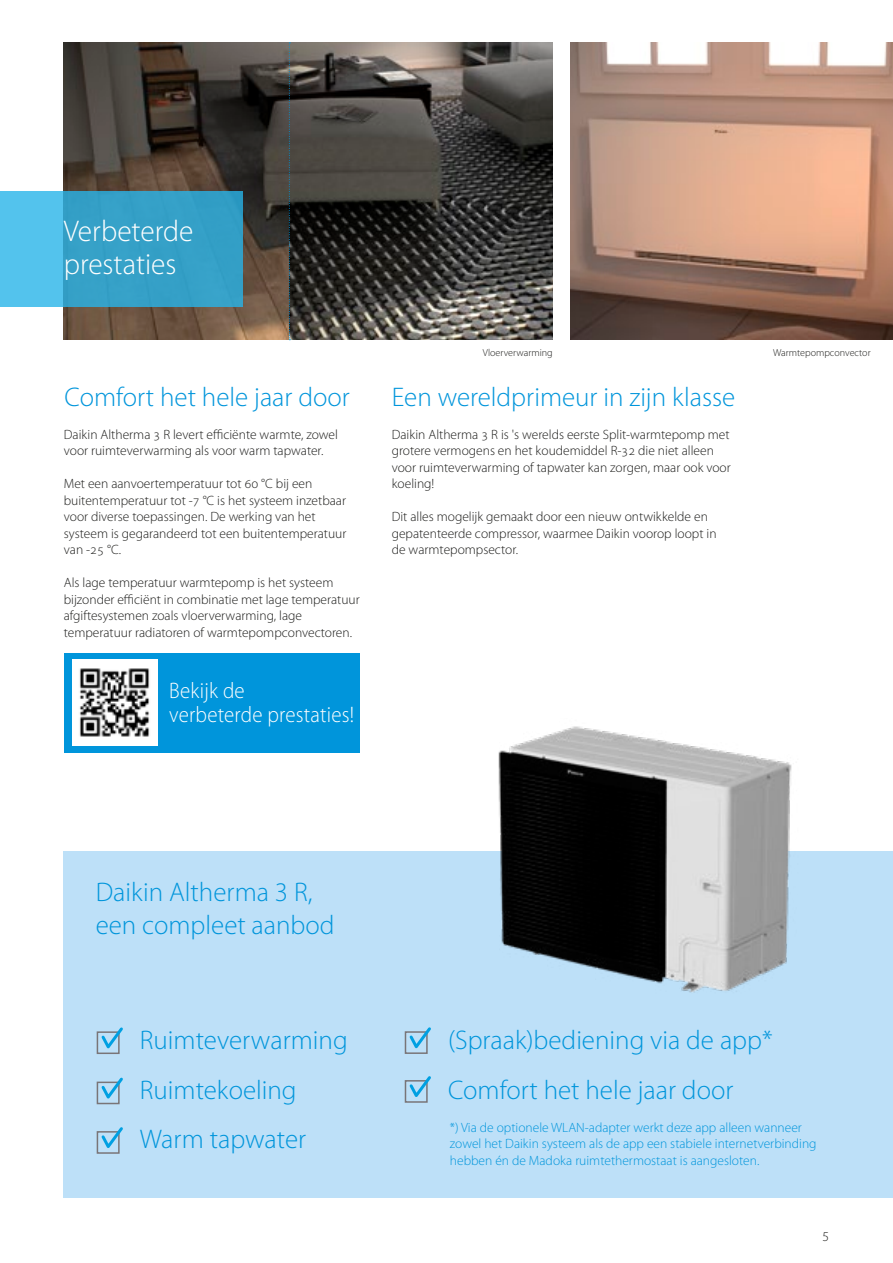
<style>
.page{position:relative;width:893px;height:1263px;background:#fff}
.page>*{position:absolute;margin:0;border:0;box-sizing:border-box;transform-origin:0 0}
.t1{font:300 30px/33px "Myriad Pro";color:#fff}
.t2{font:300 27px/49.5px "Myriad Pro";color:#0095db}
.t3{font:300 22.5px/24px "Myriad Pro";letter-spacing:.01em;color:#fff;scale:.93 1}
.t4{font:300 13.5px/16.5px "Myriad Pro";color:#1d1d1b}
.t5{font:300 13.5px/16.5px "Myriad Pro";color:#0095db}
.t6{font:300 10.2px "Myriad Pro";color:#1d1d1b}
</style>
<div class="page">
<img style="left:64px;top:43px;width:225px;height:297px">
<img style="left:290px;top:43px;width:263px;height:297px">
<img style="left:570px;top:43px;width:323px;height:296px">
<svg style="left:289px;top:43px;width:1px;height:297px"></svg>
<svg style="left:0;top:191px;width:242px;height:116px;background:#3ca8d0"></svg>
<div style="left:64px;top:653px;width:296px;height:99px;background:#0095db"></div>
<img style="left:72px;top:660px;width:85px;height:85px">
<div style="left:64px;top:851px;width:829px;height:346px;background:#bde0f8"></div>
<img style="left:498px;top:726px;width:294px;height:267px">
<div style="left:97px;top:1031px;width:23px;height:23px;border:2px solid #797578"></div>
<svg style="left:99px;top:1027px;width:24px;height:25px"></svg>
<div style="left:97px;top:1081px;width:23px;height:23px;border:2px solid #797578"></div>
<svg style="left:99px;top:1077px;width:24px;height:26px"></svg>
<div style="left:97px;top:1131px;width:23px;height:23px;border:2px solid #797578"></div>
<svg style="left:99px;top:1127px;width:24px;height:25px"></svg>
<div style="left:405px;top:1031px;width:23px;height:23px;border:2px solid #797578"></div>
<svg style="left:407px;top:1027px;width:24px;height:25px"></svg>
<div style="left:405px;top:1080px;width:23px;height:23px;border:2px solid #797578"></div>
<svg style="left:407px;top:1076px;width:24px;height:25px"></svg>
<h1 class="t1" style="left:64px;top:214px;width:131px">Verbeterde prestaties</h1>
<p class="t6" style="left:483px;top:346px;width:71px">Vloerverwarming</p>
<p class="t6" style="left:773px;top:346px;width:99px">Warmtepompconvector</p>
<h2 class="t2" style="left:64px;top:372px;width:287px">Comfort het hele jaar door</h2>
<h2 class="t2" style="left:392px;top:372px;width:345px">Een wereldprimeur in zijn klasse</h2>
<p class="t4" style="left:64px;top:426px;width:276px">Daikin Altherma 3 R levert efficiënte warmte, zowel voor ruimteverwarming als voor warm tapwater.</p>
<p class="t4" style="left:64px;top:475px;width:284px">Met een aanvoertemperatuur tot 60 °C bij een buitentemperatuur tot -7 °C is het systeem inzetbaar voor diverse toepassingen. De werking van het systeem is gegarandeerd tot een buitentemperatuur van -25 °C.</p>
<p class="t4" style="left:64px;top:574px;width:297px">Als lage temperatuur warmtepomp is het systeem bijzonder efficiënt in combinatie met lage temperatuur afgiftesystemen zoals vloerverwarming, lage temperatuur radiatoren of warmtepompconvectoren.</p>
<h3 class="t3" style="left:169px;top:678px;width:200px">Bekijk de<br>verbeterde prestaties!</h3>
<p class="t4" style="left:392px;top:426px;width:340px">Daikin Altherma 3 R is 's werelds eerste Split-warmtepomp met grotere vermogens en het koudemiddel R-32 die niet alleen voor ruimteverwarming of tapwater kan zorgen, maar ook voor koeling!</p>
<p class="t4" style="left:392px;top:508px;width:326px">Dit alles mogelijk gemaakt door een nieuw ontwikkelde en gepatenteerde compressor, waarmee Daikin voorop loopt in de warmtepompsector.</p>
<h2 class="t2" style="left:96px;top:875px;width:240px;line-height:33px">Daikin Altherma 3 R, een compleet aanbod</h2>
<h2 class="t2" style="left:140px;top:1015px;width:209px">Ruimteverwarming<br>Ruimtekoeling<br>Warm tapwater</h2>
<h2 class="t2" style="left:448px;top:1015px;width:326px">(Spraak)bediening via de app*<br>Comfort het hele jaar door</h2>
<p class="t5" style="left:450px;top:1119px;width:368px">*) Via de optionele WLAN-adapter werkt deze app alleen wanneer zowel het Daikin systeem als de app een stabiele internetverbinding hebben én de Madoka ruimtethermostaat is aangesloten.</p>
<p class="t4" style="left:823px;top:1228px;width:8px">5</p>
</div>
